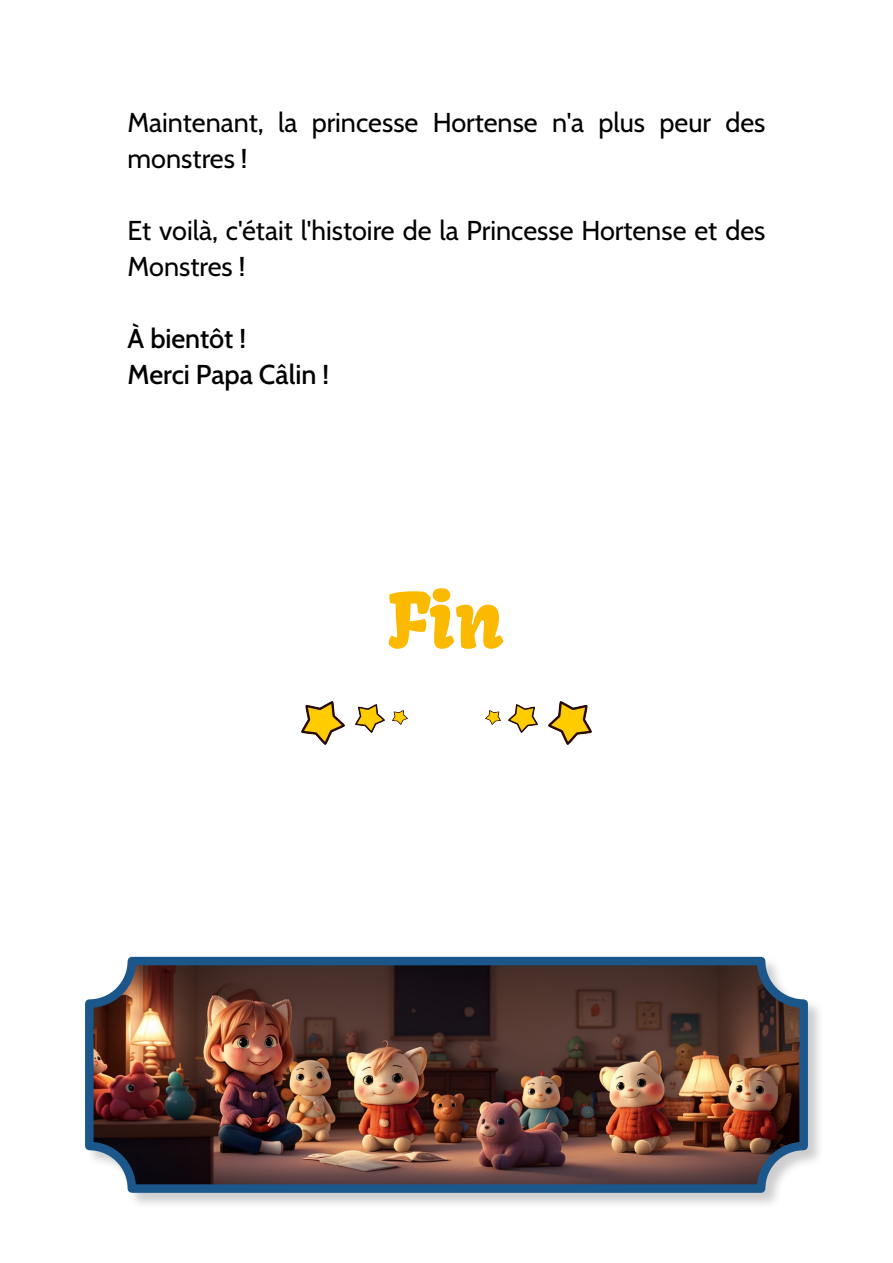
<style>
.page{position:relative;width:893px;height:1263px;background:#fff}
.page>*{position:absolute;margin:0;border:0;box-sizing:border-box;transform-origin:0 0}
.t1{font:75px "Kavoon";color:#fbb900}
.t2{font:27.3px/36px "Cabin";color:#000}
.t3{font:500 27.3px/36px "Cabin";color:#000}
</style>
<div class="page">
<div style="left:85px;top:957px;width:740px;height:253px;background:#9d9c9c;opacity:.5"></div>
<img style="left:89px;top:961px;width:715px;height:225px">
<div style="left:85px;top:957px;width:723px;height:236px;border:9px solid #1c578c;border-radius:43px"></div>
<img style="left:302px;top:702px;width:43px;height:42px">
<img style="left:356px;top:704px;width:28px;height:29px">
<img style="left:393px;top:710px;width:14px;height:14px">
<img style="left:548px;top:702px;width:43px;height:42px">
<img style="left:509px;top:704px;width:28px;height:29px">
<img style="left:486px;top:710px;width:14px;height:14px">
<p class="t2" style="left:128px;top:105px;width:639px">Maintenant, la princesse Hortense n'a plus peur des monstres !</p>
<p class="t2" style="left:128px;top:213px;width:639px">Et voilà, c'était l'histoire de la Princesse Hortense et des<br>Monstres !</p>
<p class="t3" style="left:128px;top:321px;width:203px">À bientôt !<br>Merci Papa Câlin !</p>
<h1 class="t1" style="left:388px;top:574px;width:117px">Fin</h1>
</div>
